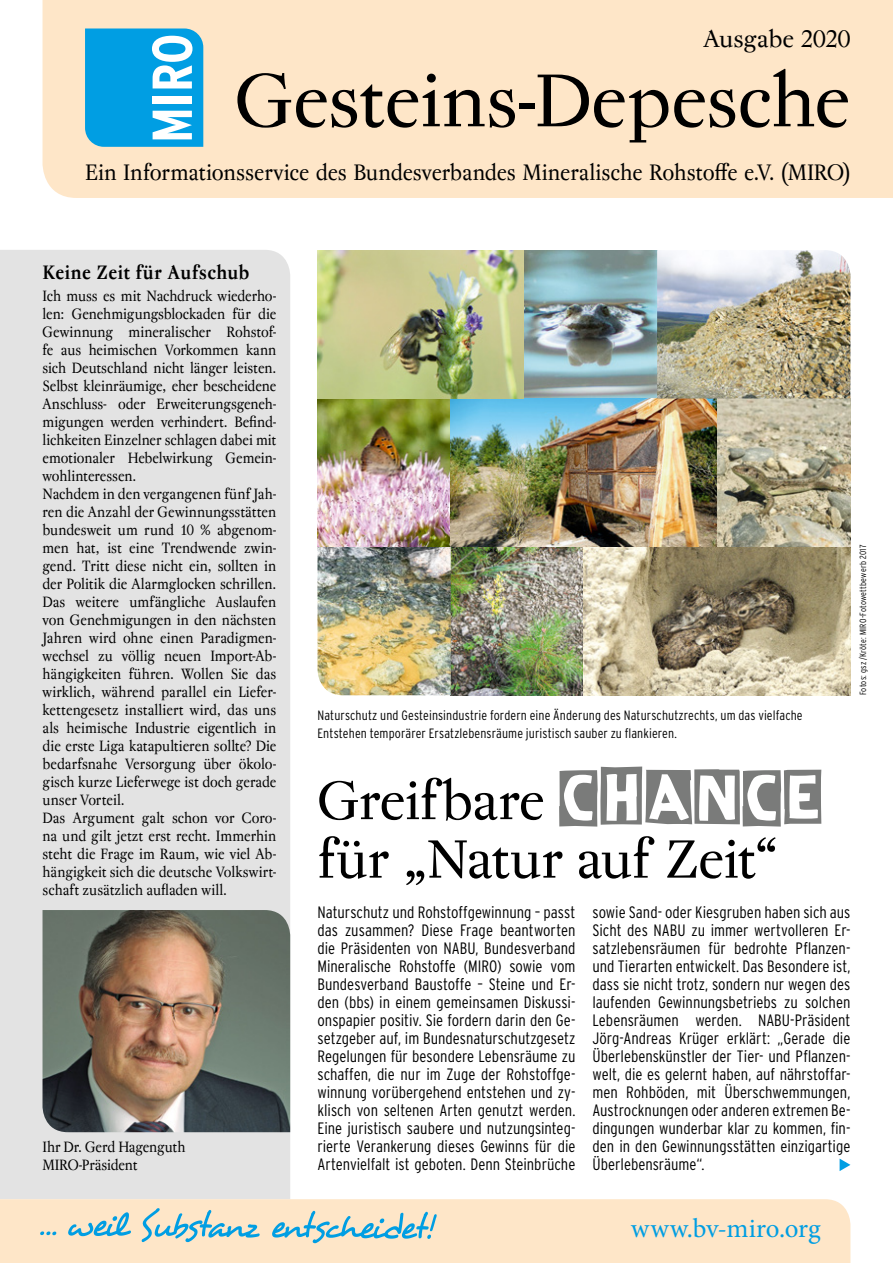
<style>
.page{position:relative;width:893px;height:1263px;background:#fff}
.page>*{position:absolute;margin:0;border:0;box-sizing:border-box;transform-origin:0 0}
.t1{font:75px "Regent Pro";letter-spacing:-.015em;color:#000}
.Überschrift{font:54px/58.5px "Regent Pro";letter-spacing:-.015em;color:#000}
.t2{font:27px "Minion Pro";color:#009ee3}
.t3{font:24px "Regent Pro";letter-spacing:-.005em;color:#000}
.Editorial{font:22.5px "Regent Pro";letter-spacing:-.01em;color:#000;scale:.93 1}
.Über_klein{font:700 19.5px "Regent Pro";letter-spacing:.025em;color:#000;scale:.9 1}
.grund{font:300 condensed 16.5px/18px "Interstate";color:#000;text-align:justify}
.Editorial-2{font:15px/18px "Regent Pro";letter-spacing:-.005em;color:#000;text-align:justify;scale:.9 1}
.BU{font:300 condensed 13.5px/18px "Interstate";letter-spacing:.01em;color:#000}
.BU-2{font:300 condensed 9px "Interstate";letter-spacing:.02em;color:#000}
.s1{font-family:"Linotype Cutter";color:#7a7b7a}
</style>
<div class="page">
<div style="left:43px;top:0;width:850px;height:198px;background:#fee6c8"></div>
<div style="left:0;top:250px;width:290px;height:949px;background:#e3e3e3"></div>
<div style="left:0;top:1199px;width:850px;height:64px;background:#fee6c8"></div>
<svg style="left:85px;top:28px;width:118px;height:119px;background:#2eafe7"></svg>
<img style="left:43px;top:910px;width:247px;height:222px">
<svg style="left:40px;top:1231px;width:16px;height:4px"></svg>
<svg style="left:68px;top:1212px;width:63px;height:24px;background:#aaced0"></svg>
<svg style="left:142px;top:1208px;width:118px;height:34px;background:#c2d5ce"></svg>
<svg style="left:272px;top:1211px;width:165px;height:32px;background:#bfd4ce"></svg>
<svg style="left:840px;top:1159px;width:10px;height:12px"></svg>
<img style="left:317px;top:250px;width:533px;height:445px">
<p class="t3" style="left:703px;top:25px;width:149px">Ausgabe 2020</p>
<p class="t1" style="left:235px;top:57px;width:617px">Gesteins-Depesche</p>
<p class="Editorial" style="left:85px;top:160px;width:824px">Ein Informationsservice des Bundesverbandes Mineralische Rohstoffe e.V. (MIRO)</p>
<p class="Über_klein" style="left:43px;top:260px;width:232px">Keine Zeit für Aufschub</p>
<p class="Editorial-2" style="left:43px;top:287px;width:261px">Ich muss es mit Nachdruck wiederho&shy;len: Genehmigungsblockaden für die Gewinnung mineralischer Rohstof&shy;fe aus heimischen Vorkommen kann sich Deutschland nicht länger leisten.<br>Selbst kleinräumige, eher bescheidene Anschluss- oder Erweiterungsgeneh&shy;migungen werden verhindert. Befind&shy;lichkeiten Einzelner schlagen dabei mit emotionaler Hebelwirkung Gemein&shy;wohlinteressen.</p>
<p class="Editorial-2" style="left:43px;top:485px;width:261px">Nachdem in den vergangenen fünf Jah&shy;ren die Anzahl der Gewinnungsstätten bundesweit um rund 10 % abgenom&shy;men hat, ist eine Trendwende zwin&shy;gend. Tritt diese nicht ein, sollten in der Politik die Alarmglocken schrillen.<br>Das weitere umfängliche Auslaufen von Genehmigungen in den nächsten Jahren wird ohne einen Paradigmen&shy;wechsel zu völlig neuen Import-Ab&shy;hängigkeiten führen. Wollen Sie das wirklich, während parallel ein Liefer&shy;kettengesetz installiert wird, das uns als heimische Industrie eigentlich in die erste Liga katapultieren sollte? Die bedarfsnahe Versorgung über ökolo&shy;gisch kurze Lieferwege ist doch gerade unser Vorteil.</p>
<p class="Editorial-2" style="left:43px;top:809px;width:261px">Das Argument galt schon vor Coro&shy;na und gilt jetzt erst recht. Immerhin steht die Frage im Raum, wie viel Ab&shy;hängigkeit sich die deutsche Volkswirt&shy;schaft zusätzlich aufladen will.</p>
<p class="Editorial-2" style="left:43px;top:1138px;width:160px">Ihr Dr. Gerd Hagenguth</p>
<p class="Editorial-2" style="left:43px;top:1156px;width:107px">MIRO-Präsident</p>
<p class="BU" style="left:317px;top:706px;width:487px">Naturschutz und Gesteinsindustrie fordern eine Änderung des Naturschutzrechts, um das vielfache<br>Entstehen temporärer Ersatzlebensräume juristisch sauber zu flankieren.</p>
<p class="BU-2" style="left:858px;top:695px;width:152px;rotate:-90deg">Fotos: gsz /Kröte: MIRO-Fotowettbewerb 2017</p>
<p class="Überschrift" style="left:317px;top:773px;width:509px">Greifbare <span class="s1">CHANCE </span>für „Natur auf Zeit“</p>
<p class="grund" style="left:317px;top:903px;width:259px">Naturschutz und Rohstoffgewinnung – passt das zusammen? Diese Frage beantworten die Präsidenten von NABU, Bundesverband Mineralische Rohstoffe (MIRO) sowie vom Bundesverband Baustoffe – Steine und Er&shy;den (bbs) in einem gemeinsamen Diskussi&shy;onspapier positiv. Sie fordern darin den Ge&shy;setzgeber auf, im Bundesnaturschutzgesetz Regelungen für besondere Lebensräume zu schaffen, die nur im Zuge der Rohstoffge&shy;winnung vorübergehend entstehen und zy&shy;klisch von seltenen Arten genutzt werden.<br>Eine juristisch saubere und nutzungsinteg&shy;rierte Verankerung dieses Gewinns für die Artenvielfalt ist geboten. Denn Steinbrüche</p>
<p class="grund" style="left:592px;top:903px;width:259px">sowie Sand- oder Kiesgruben haben sich aus Sicht des NABU zu immer wertvolleren Er&shy;satzlebensräumen für bedrohte Pflanzen&shy;und Tierarten entwickelt. Das Besondere ist, dass sie nicht trotz, sondern nur wegen des laufenden Gewinnungsbetriebs zu solchen Lebensräumen werden. NABU-Präsident Jörg-Andreas Krüger erklärt: „Gerade die Überlebenskünstler der Tier- und Pflanzen&shy;welt, die es gelernt haben, auf nährstoffar&shy;men Rohböden, mit Überschwemmungen, Austrocknungen oder anderen extremen Be&shy;dingungen wunderbar klar zu kommen, fin&shy;den in den Gewinnungsstätten einzigartige Überlebensräume“.</p>
<p class="t2" style="left:631px;top:1210px;width:191px">www.bv-miro.org</p>
</div>
